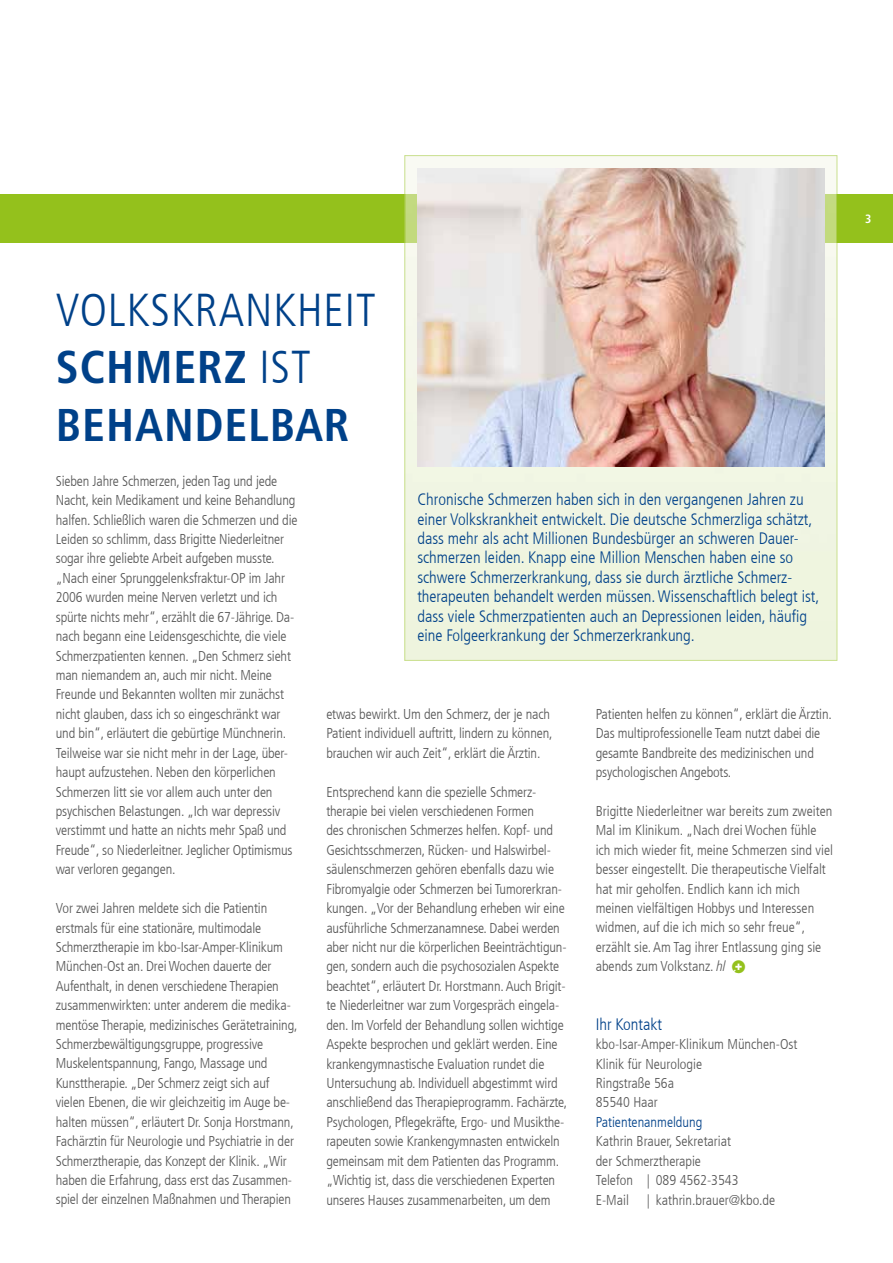
<style>
.page{position:relative;width:893px;height:1263px;background:#fff}
.page>*{position:absolute;margin:0;border:0;box-sizing:border-box;transform-origin:0 0}
.t1{font:700 condensed 45.9px/57.4px "Frutiger LT Com";letter-spacing:.02em;color:#004189}
.t2{font:300 condensed 16.5px/19.4px "Frutiger LT Com";color:#004189}
.t3{font:300 condensed 14.25px/19.4px "Frutiger LT Com";letter-spacing:-.01em;color:#565656}
.t4{font:300 condensed 14.25px "Frutiger LT Com";color:#004189}
.t5{font:700 condensed 12px "Frutiger LT Com";color:#fff}
.s1{font-weight:300}
.s2{font-style:italic}
.s3{font-family:"kboplus";font-weight:400;font-stretch:normal;font-size:15.6px;color:#94c11c}
</style>
<div class="page">
<div style="left:0;top:194px;width:893px;height:49px;background:#94c11c"></div>
<img style="left:407px;top:157px;width:428px;height:502px">
<img style="left:417px;top:169px;width:407px;height:297px">
<h1 class="t1" style="left:56px;top:281px;width:321px"><span class="s1">VOLKSKRANKHEIT<br></span>SCHMERZ <span class="s1">IST<br></span>BEHANDELBAR</h1>
<p class="t3" style="left:56px;top:471px;width:243px">Sieben Jahre Schmerzen, jeden Tag und jede Nacht, kein Medikament und keine Behandlung halfen. Schließlich waren die Schmerzen und die Leiden so schlimm, dass Brigitte Niederleitner sogar ihre geliebte Arbeit aufgeben musste. „Nach einer Sprunggelenksfraktur-OP im Jahr 2006 wurden meine Nerven verletzt und ich spürte nichts mehr“, erzählt die 67-Jährige. Da&shy;nach begann eine Leidensgeschichte, die viele Schmerzpatienten kennen. „Den Schmerz sieht man niemandem an, auch mir nicht. Meine Freunde und Bekannten wollten mir zunächst nicht glauben, dass ich so eingeschränkt war und bin“, erläutert die gebürtige Münchnerin.<br>Teilweise war sie nicht mehr in der Lage, über&shy;haupt aufzustehen. Neben den körperlichen Schmerzen litt sie vor allem auch unter den psychischen Belastungen. „Ich war depressiv verstimmt und hatte an nichts mehr Spaß und Freude“, so Niederleitner. Jeglicher Optimismus war verloren gegangen.</p>
<p class="t3" style="left:56px;top:899px;width:243px">Vor zwei Jahren meldete sich die Patientin erstmals für eine stationäre, multimodale Schmerztherapie im kbo-Isar-Amper-Klinikum München-Ost an. Drei Wochen dauerte der Aufenthalt, in denen verschiedene Therapien zusammenwirkten: unter anderem die medika&shy;mentöse Therapie, medizinisches Gerätetraining, Schmerzbewältigungsgruppe, progressive Muskelentspannung, Fango, Massage und Kunsttherapie. „Der Schmerz zeigt sich auf vielen Ebenen, die wir gleichzeitig im Auge be&shy;halten müssen“, erläutert Dr. Sonja Horstmann, Fachärztin für Neurologie und Psychiatrie in der Schmerztherapie, das Konzept der Klinik. „Wir haben die Erfahrung, dass erst das Zusammen&shy;spiel der einzelnen Maßnahmen und Therapien</p>
<p class="t2" style="left:417px;top:490px;width:404px">Chronische Schmerzen haben sich in den vergangenen Jahren zu einer Volkskrankheit entwickelt. Die deutsche Schmerzliga schätzt, dass mehr als acht Millionen Bundesbürger an schweren Dauer&shy;schmerzen leiden. Knapp eine Million Menschen haben eine so schwere Schmerzerkrankung, dass sie durch ärztliche Schmerz&shy;therapeuten behandelt werden müssen. Wissenschaftlich belegt ist, dass viele Schmerzpatienten auch an Depressionen leiden, häufig eine Folgeerkrankung der Schmerzerkrankung.</p>
<p class="t3" style="left:326px;top:704px;width:228px">etwas bewirkt. Um den Schmerz, der je nach<br>Patient individuell auftritt, lindern zu können, brauchen wir auch Zeit“, erklärt die Ärztin.</p>
<p class="t3" style="left:326px;top:782px;width:242px">Entsprechend kann die spezielle Schmerz&shy;therapie bei vielen verschiedenen Formen<br>des chronischen Schmerzes helfen. Kopf- und Gesichtsschmerzen, Rücken- und Halswirbel&shy;säulenschmerzen gehören ebenfalls dazu wie Fibromyalgie oder Schmerzen bei Tumorerkran&shy;kungen. „Vor der Behandlung erheben wir eine ausführliche Schmerzanamnese. Dabei werden aber nicht nur die körperlichen Beeinträchtigun&shy;gen, sondern auch die psychosozialen Aspekte beachtet“, erläutert Dr. Horstmann. Auch Brigit&shy;te Niederleitner war zum Vorgespräch eingela&shy;den. Im Vorfeld der Behandlung sollen wichtige Aspekte besprochen und geklärt werden. Eine krankengymnastische Evaluation rundet die Untersuchung ab. Individuell abgestimmt wird anschließend das Therapieprogramm. Fachärzte, Psychologen, Pflegekräfte, Ergo- und Musikthe&shy;rapeuten sowie Krankengymnasten entwickeln gemeinsam mit dem Patienten das Programm. „Wichtig ist, dass die verschiedenen Experten unseres Hauses zusammenarbeiten, um dem</p>
<p class="t3" style="left:596px;top:704px;width:238px">Patienten helfen zu können“, erklärt die Ärztin.<br>Das multiprofessionelle Team nutzt dabei die gesamte Bandbreite des medizinischen und psychologischen Angebots.</p>
<p class="t3" style="left:596px;top:801px;width:239px">Brigitte Niederleitner war bereits zum zweiten Mal im Klinikum. „Nach drei Wochen fühle ich mich wieder fit, meine Schmerzen sind viel besser eingestellt. Die therapeutische Vielfalt hat mir geholfen. Endlich kann ich mich meinen vielfältigen Hobbys und Interessen widmen, auf die ich mich so sehr freue“, erzählt sie. Am Tag ihrer Entlassung ging sie abends zum Volkstanz. <span class="s2">hl</span> <span class="s3">B</span></p>
<p class="t2" style="left:596px;top:1014px;width:68px">Ihr Kontakt</p>
<p class="t3" style="left:596px;top:1035px;width:203px">kbo-Isar-Amper-Klinikum München-Ost<br>Klinik für Neurologie<br>Ringstraße 56a<br>85540 Haar</p>
<p class="t4" style="left:596px;top:1114px;width:108px">Patientenanmeldung</p>
<p class="t3" style="left:596px;top:1132px;width:181px">Kathrin Brauer, Sekretariat<br>der Schmerztherapie<br>Telefon | 089 4562-3543<br>E-Mail | kathrin.brauer@kbo.de</p>
<p class="t5" style="left:865px;top:212px;width:8px">3</p>
</div>
